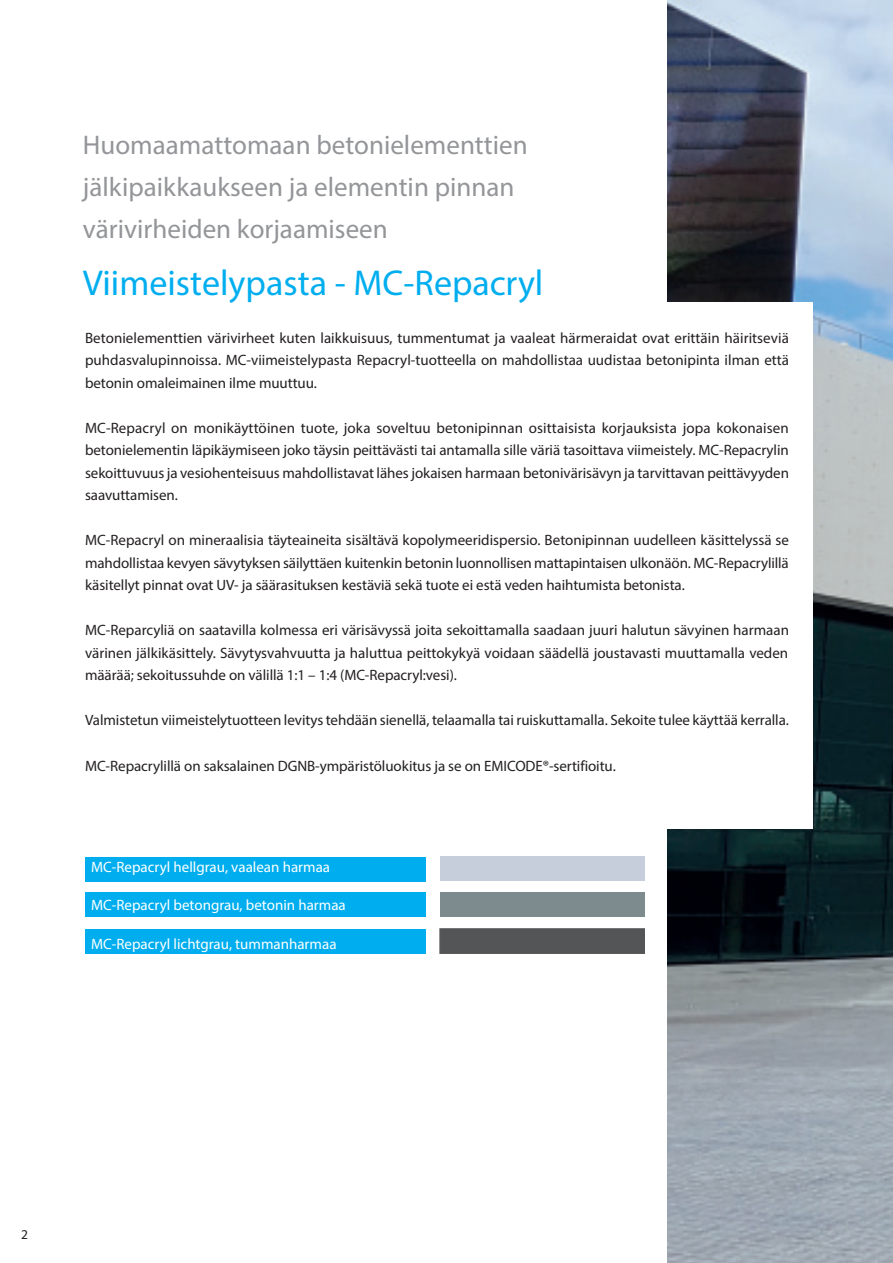
<style>
.page{position:relative;width:893px;height:1263px;background:#fff}
.page>*{position:absolute;margin:0;border:0;box-sizing:border-box;transform-origin:0 0}
.t1{font:36px "Myriad Pro";color:#00aeef}
.t2{font:27px/42px "Myriad Pro";color:#939598}
.Bodytext_10_pt{font:15px/22.5px "Myriad Pro";letter-spacing:-.005em;color:#231f20;text-align:justify}
.Bodytext_10_pt-2{font:15px "Myriad Pro";color:#fff}
.t3{font:13.5px "Myriad Pro";color:#231f20}
</style>
<div class="page">
<img style="left:668px;top:0;width:225px;height:1263px">
<div style="left:604px;top:302px;width:208px;height:526px;background:#fff"></div>
<div style="left:85px;top:857px;width:340px;height:24px;background:#00aeef"></div>
<div style="left:85px;top:893px;width:340px;height:24px;background:#00aeef"></div>
<div style="left:440px;top:857px;width:204px;height:24px;background:#c7cedb"></div>
<div style="left:440px;top:893px;width:204px;height:24px;background:#7d8a8e"></div>
<div style="left:439px;top:928px;width:206px;height:26px;background:#545557;border:2px solid #545557"></div>
<div style="left:85px;top:929px;width:340px;height:24px;background:#00aeef"></div>
<p class="t2" style="left:83px;top:124px;width:446px">Huomaamattomaan betonielementtien jälkipaikkaukseen ja elementin pinnan värivirheiden korjaamiseen</p>
<p class="t1" style="left:83px;top:261px;width:462px">Viimeistelypasta - MC-Repacryl</p>
<p class="Bodytext_10_pt" style="left:85px;top:326px;width:706px">Betonielementtien värivirheet kuten laikkuisuus, tummentumat ja vaaleat härmeraidat ovat erittäin häiritseviä puhdasvalupinnoissa. MC-viimeistelypasta Repacryl-tuotteella on mahdollistaa uudistaa betonipinta ilman että betonin omaleimainen ilme muuttuu.</p>
<p class="Bodytext_10_pt" style="left:85px;top:416px;width:705px">MC-Repacryl on monikäyttöinen tuote, joka soveltuu betonipinnan osittaisista korjauksista jopa kokonaisen betonielementin läpikäymiseen joko täysin peittävästi tai antamalla sille väriä tasoittava viimeistely. MC-Repacrylin sekoittuvuus ja vesiohenteisuus mahdollistavat lähes jokaisen harmaan betonivärisävyn ja tarvittavan peittävyyden saavuttamisen.</p>
<p class="Bodytext_10_pt" style="left:85px;top:529px;width:706px">MC-Repacryl on mineraalisia täyteaineita sisältävä kopolymeeridispersio. Betonipinnan uudelleen käsittelyssä se mahdollistaa kevyen sävytyksen säilyttäen kuitenkin betonin luonnollisen mattapintaisen ulkonäön. MC-Repacrylillä käsitellyt pinnat ovat UV- ja säärasituksen kestäviä sekä tuote ei estä veden haihtumista betonista.</p>
<p class="Bodytext_10_pt" style="left:85px;top:619px;width:705px">MC-Reparcyliä on saatavilla kolmessa eri värisävyssä joita sekoittamalla saadaan juuri halutun sävyinen harmaan värinen jälkikäsittely. Sävytysvahvuutta ja haluttua peittokykyä voidaan säädellä joustavasti muuttamalla veden määrää; sekoitussuhde on välillä 1:1 – 1:4 (MC-Repacryl:vesi).</p>
<p class="Bodytext_10_pt" style="left:85px;top:709px;width:705px">Valmistetun viimeistelytuotteen levitys tehdään sienellä, telaamalla tai ruiskuttamalla. Sekoite tulee käyttää kerralla.</p>
<p class="Bodytext_10_pt" style="left:85px;top:754px;width:532px">MC-Repacrylillä on saksalainen DGNB-ympäristöluokitus ja se on EMICODE®-sertifioitu.</p>
<p class="Bodytext_10_pt-2" style="left:91px;top:858px;width:241px">MC-Repacryl hellgrau, vaalean harmaa</p>
<p class="Bodytext_10_pt-2" style="left:91px;top:896px;width:256px">MC-Repacryl betongrau, betonin harmaa</p>
<p class="Bodytext_10_pt-2" style="left:91px;top:934px;width:247px">MC-Repacryl lichtgrau, tummanharmaa</p>
<p class="t3" style="left:21px;top:1226px;width:8px">2</p>
</div>
